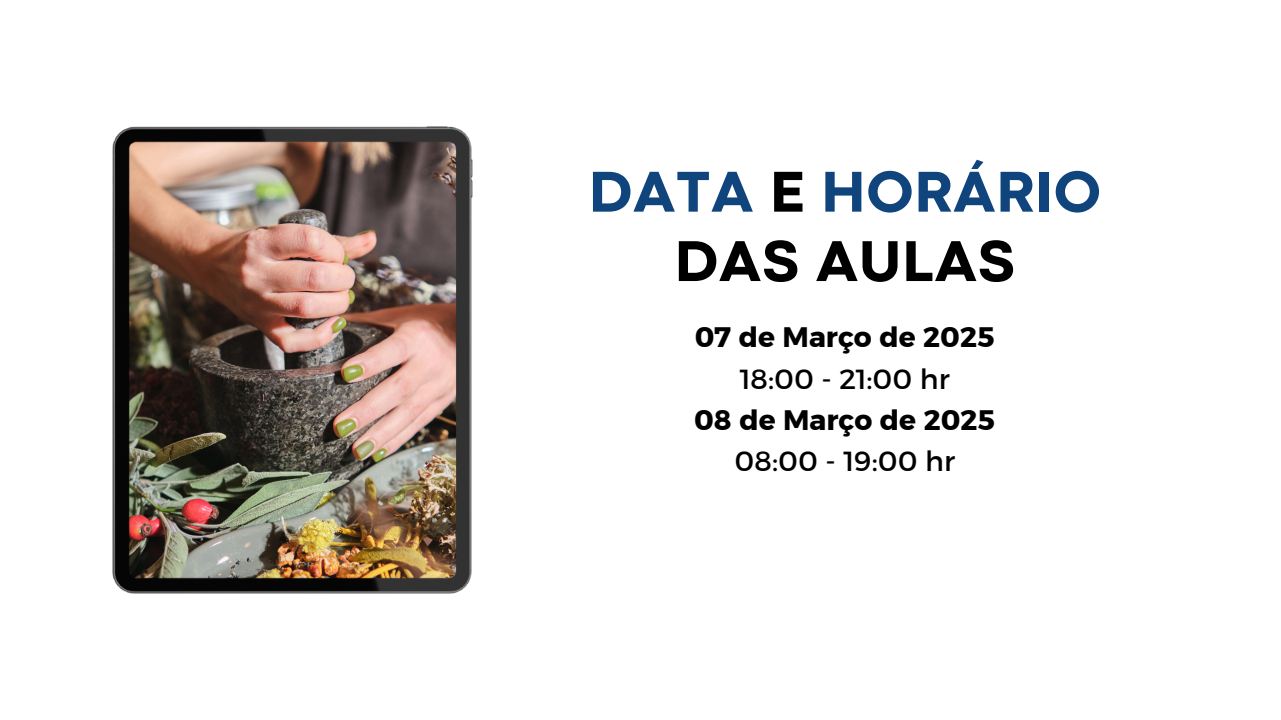
<style>
.page{position:relative;width:1281px;height:720px;background:#fff}
.page>*{position:absolute;margin:0;border:0;box-sizing:border-box;transform-origin:0 0}
.t1{font:800 60px/69.4px "Codec Pro";letter-spacing:.025em;color:#0f457c;text-align:center}
.t2{font:28.12px "Kief Montaser Bold";color:#000}
.t3{font:28.12px "Kief Montaser Regular";color:#000}
.s1{color:#000}
</style>
<div class="page">
<img style="left:113px;top:126px;width:359px;height:468px">
<p class="t1" style="left:589px;top:162px;width:513px">DATA <span class="s1">E</span> HORÁRIO<br><span class="s1">DAS AULAS</span></p>
<h1 class="t2" style="left:695px;top:320px;width:301px">07 de Março de 2025</h1>
<p class="t3" style="left:739px;top:361px;width:212px">18:00 - 21:00 hr</p>
<p class="t2" style="left:694px;top:403px;width:302px">08 de Março de 2025</p>
<p class="t3" style="left:734px;top:444px;width:222px">08:00 - 19:00 hr</p>
</div>
